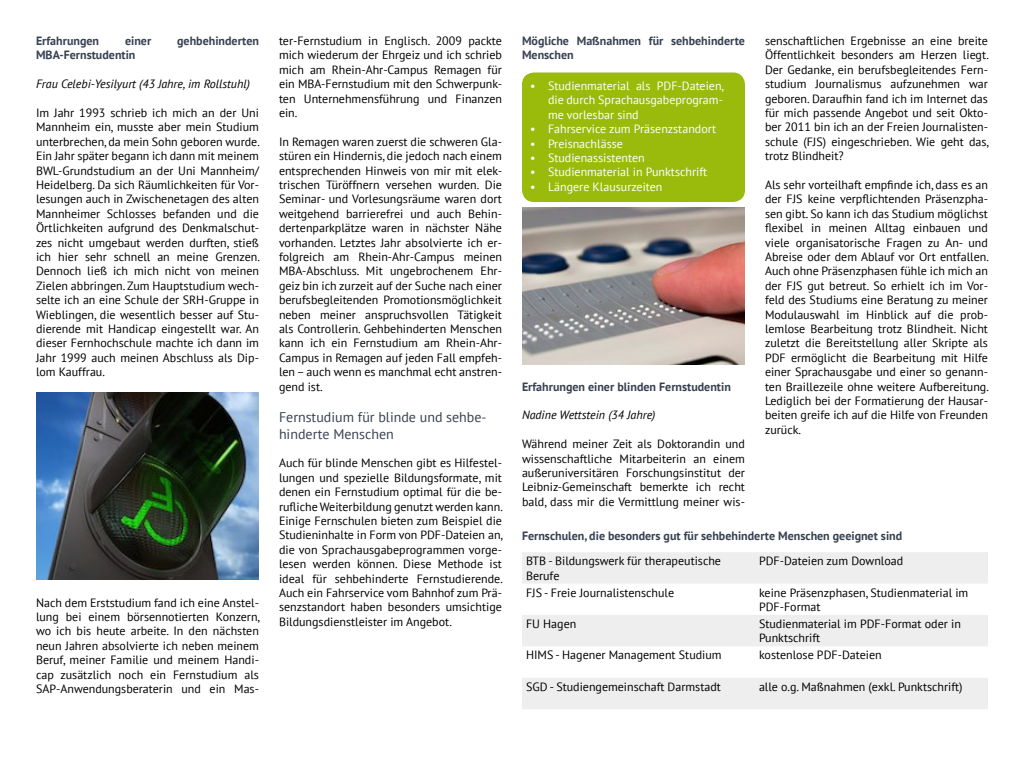
<style>
.page{position:relative;width:1024px;height:768px;background:#fff}
.page>*{position:absolute;margin:0;border:0;box-sizing:border-box;transform-origin:0 0}
.Zwischenhead{font:14px/16.8px "PT Sans";color:#374151}
.Absatzformat_1{font:12px/14.4px "PT Sans";color:#000;text-align:justify}
.t1{font:12px/14.4px "PT Sans";color:#fff;text-align:justify}
.Absatzformat_1-2{font:700 12px/14.4px "PT Sans";color:#374151}
.Absatzformat_1-3{font:italic 12px "PT Sans";color:#000}
</style>
<div class="page">
<div style="left:522px;top:72px;width:223px;height:130px;background:#9abb0c;border-radius:12px"></div>
<img style="left:522px;top:207px;width:223px;height:158px">
<img style="left:36px;top:392px;width:223px;height:188px">
<svg style="left:522px;top:552px;width:466px;height:157px;fill:#eee"></svg>
<p class="Absatzformat_1-2" style="left:36px;top:33px;width:65px">Erfahrungen</p>
<p class="Absatzformat_1-2" style="left:125px;top:33px;width:28px">einer</p>
<p class="Absatzformat_1-2" style="left:177px;top:33px;width:83px">gehbehinderten</p>
<p class="Absatzformat_1-2" style="left:36px;top:48px;width:101px">MBA-Fernstudentin</p>
<p class="Absatzformat_1-3" style="left:36px;top:76px;width:215px">Frau Celebi-Yesilyurt (43 Jahre, im Rollstuhl)</p>
<p class="Absatzformat_1" style="left:36px;top:105px;width:225px">Im Jahr 1993 schrieb ich mich an der Uni Mannheim ein, musste aber mein Studium unterbrechen, da mein Sohn geboren wurde.<br>Ein Jahr später begann ich dann mit meinem BWL-Grundstudium an der Uni Mannheim/ Heidelberg. Da sich Räumlichkeiten für Vor&shy;lesungen auch in Zwischenetagen des alten Mannheimer Schlosses befanden und die Örtlichkeiten aufgrund des Denkmalschut&shy;zes nicht umgebaut werden durften, stieß ich hier sehr schnell an meine Grenzen.<br>Dennoch ließ ich mich nicht von meinen Zielen abbringen. Zum Hauptstudium wech&shy;selte ich an eine Schule der SRH-Gruppe in Wieblingen, die wesentlich besser auf Stu&shy;dierende mit Handicap eingestellt war. An dieser Fernhochschule machte ich dann im Jahr 1999 auch meinen Abschluss als Dip&shy;lom Kauffrau.</p>
<p class="Absatzformat_1" style="left:36px;top:595px;width:225px">Nach dem Erststudium fand ich eine Anstel&shy;lung bei einem börsennotierten Konzern, wo ich bis heute arbeite. In den nächsten neun Jahren absolvierte ich neben meinem Beruf, meiner Familie und meinem Handi&shy;cap zusätzlich noch ein Fernstudium als SAP-Anwendungsberaterin und ein Mas-</p>
<p class="Absatzformat_1" style="left:279px;top:33px;width:225px">ter-Fernstudium in Englisch. 2009 packte mich wiederum der Ehrgeiz und ich schrieb mich am Rhein-Ahr-Campus Remagen für ein MBA-Fernstudium mit den Schwerpunk&shy;ten Unternehmensführung und Finanzen ein.</p>
<p class="Absatzformat_1" style="left:279px;top:134px;width:225px">In Remagen waren zuerst die schweren Gla&shy;stüren ein Hindernis, die jedoch nach einem entsprechenden Hinweis von mir mit elek&shy;trischen Türöffnern versehen wurden. Die Seminar- und Vorlesungsräume waren dort weitgehend barrierefrei und auch Behin&shy;dertenparkplätze waren in nächster Nähe vorhanden. Letztes Jahr absolvierte ich er&shy;folgreich am Rhein-Ahr-Campus meinen MBA-Abschluss. Mit ungebrochenem Ehr&shy;geiz bin ich zurzeit auf der Suche nach einer berufsbegleitenden Promotionsmöglichkeit neben meiner anspruchsvollen Tätigkeit als Controllerin. Gehbehinderten Menschen kann ich ein Fernstudium am Rhein-Ahr-Campus in Remagen auf jeden Fall empfeh&shy;len – auch wenn es manchmal echt anstren&shy;gend ist.</p>
<p class="Zwischenhead" style="left:279px;top:408px;width:209px">Fernstudium für blinde und sehbe&shy;hinderte Menschen</p>
<p class="Absatzformat_1" style="left:279px;top:456px;width:225px">Auch für blinde Menschen gibt es Hilfestel&shy;lungen und spezielle Bildungsformate, mit denen ein Fernstudium optimal für die be&shy;rufliche Weiterbildung genutzt werden kann.<br>Einige Fernschulen bieten zum Beispiel die Studieninhalte in Form von PDF-Dateien an, die von Sprachausgabeprogrammen vorge&shy;lesen werden können. Diese Methode ist ideal für sehbehinderte Fernstudierende.<br>Auch ein Fahrservice vom Bahnhof zum Prä&shy;senzstandort haben besonders umsichtige Bildungsdienstleister im Angebot.</p>
<p class="Absatzformat_1-2" style="left:522px;top:33px;width:224px">Mögliche Maßnahmen für sehbehinderte<br>Menschen</p>
<p class="t1" style="left:548px;top:78px;width:177px;text-indent:-18px">• Studienmaterial als PDF-Dateien, die durch Sprachausgabeprogram&shy;me vorlesbar sind</p>
<p class="t1" style="left:530px;top:122px;width:188px">• Fahrservice zum Präsenzstandort</p>
<p class="t1" style="left:530px;top:136px;width:94px">• Preisnachlässe</p>
<p class="t1" style="left:530px;top:150px;width:116px">• Studienassistenten</p>
<p class="t1" style="left:530px;top:165px;width:179px">• Studienmaterial in Punktschrift</p>
<p class="t1" style="left:530px;top:179px;width:134px">• Längere Klausurzeiten</p>
<p class="Absatzformat_1-2" style="left:522px;top:379px;width:210px">Erfahrungen einer blinden Fernstudentin</p>
<p class="Absatzformat_1-3" style="left:522px;top:407px;width:135px">Nadine Wettstein (34 Jahre)</p>
<p class="Absatzformat_1" style="left:522px;top:437px;width:225px">Während meiner Zeit als Doktorandin und wissenschaftliche Mitarbeiterin an einem außeruniversitären Forschungsinstitut der Leibniz-Gemeinschaft bemerkte ich recht bald, dass mir die Vermittlung meiner wis-</p>
<p class="Absatzformat_1" style="left:765px;top:33px;width:225px">senschaftlichen Ergebnisse an eine breite Öffentlichkeit besonders am Herzen liegt.<br>Der Gedanke, ein berufsbegleitendes Fern&shy;studium Journalismus aufzunehmen war geboren. Daraufhin fand ich im Internet das für mich passende Angebot und seit Okto&shy;ber 2011 bin ich an der Freien Journalisten&shy;schule (FJS) eingeschrieben. Wie geht das, trotz Blindheit?</p>
<p class="Absatzformat_1" style="left:765px;top:177px;width:225px">Als sehr vorteilhaft empfinde ich, dass es an der FJS keine verpflichtenden Präsenzpha&shy;sen gibt. So kann ich das Studium möglichst flexibel in meinen Alltag einbauen und viele organisatorische Fragen zu An- und Abreise oder dem Ablauf vor Ort entfallen.<br>Auch ohne Präsenzphasen fühle ich mich an der FJS gut betreut. So erhielt ich im Vor&shy;feld des Studiums eine Beratung zu meiner Modulauswahl im Hinblick auf die prob&shy;lemlose Bearbeitung trotz Blindheit. Nicht zuletzt die Bereitstellung aller Skripte als PDF ermöglicht die Bearbeitung mit Hilfe einer Sprachausgabe und einer so genann&shy;ten Braillezeile ohne weitere Aufbereitung.<br>Lediglich bei der Formatierung der Hausar&shy;beiten greife ich auf die Hilfe von Freunden zurück.</p>
<p class="Absatzformat_1-2" style="left:522px;top:528px;width:382px">Fernschulen, die besonders gut für sehbehinderte Menschen geeignet sind</p>
<p class="Absatzformat_1" style="left:526px;top:553px;width:197px">BTB - Bildungswerk für therapeutische<br>Berufe</p>
<p class="Absatzformat_1" style="left:759px;top:553px;width:146px">PDF-Dateien zum Download</p>
<p class="Absatzformat_1" style="left:526px;top:585px;width:150px">FJS - Freie Journalistenschule</p>
<p class="Absatzformat_1" style="left:759px;top:585px;width:211px">keine Präsenzphasen, Studienmaterial im<br>PDF-Format</p>
<p class="Absatzformat_1" style="left:526px;top:616px;width:52px">FU Hagen</p>
<p class="Absatzformat_1" style="left:759px;top:616px;width:203px">Studienmaterial im PDF-Format oder in<br>Punktschrift</p>
<p class="Absatzformat_1" style="left:526px;top:648px;width:197px">HIMS - Hagener Management Studium</p>
<p class="Absatzformat_1" style="left:759px;top:648px;width:124px">kostenlose PDF-Dateien</p>
<p class="Absatzformat_1" style="left:526px;top:679px;width:196px">SGD - Studiengemeinschaft Darmstadt</p>
<p class="Absatzformat_1" style="left:759px;top:679px;width:205px">alle o.g. Maßnahmen (exkl. Punktschrift)</p>
</div>
